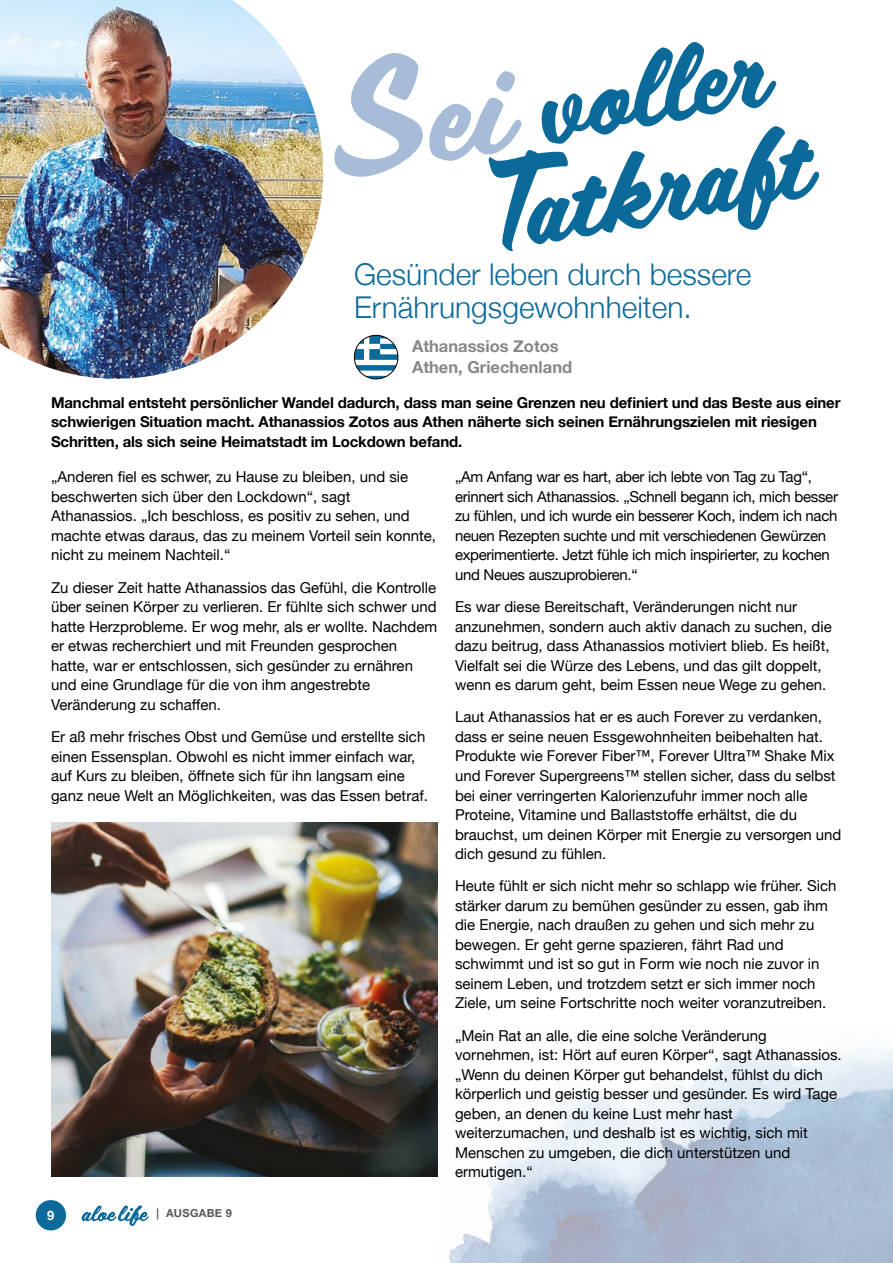
<style>
.page{position:relative;width:893px;height:1263px;background:#fff}
.page>*{position:absolute;margin:0;border:0;box-sizing:border-box;transform-origin:0 0}
.t1{font:112.2px/97.5px "Scriptorama JF Tradeshow";color:#0c6a9a;text-align:right}
.t2{font:300 30px/33px "Helvetica Neue";color:#0c6a9a}
.t3{font:700 16.5px/21.1px "Helvetica Neue";color:#878787}
.t4{font:15px/19.5px "Helvetica Neue";color:#000}
.t5{font:15px/19.5px "Helvetica Neue";letter-spacing:-.02em;color:#000}
.t6{font:700 15px/19.5px "Helvetica Neue";letter-spacing:-.01em;color:#000}
.t7{font:700 12.9px "Helvetica Neue";color:#fff}
.t8{font:700 11.1px "Helvetica Neue";letter-spacing:.03em;color:#575756}
.s1{font-size:140.55px;color:#a7bcd6}
</style>
<div class="page">
<hr style="left:892px;top:0;width:1px;height:1263px;background:#d5e7f8">
<img style="left:437px;top:1021px;width:456px;height:242px">
<img style="left:0;top:0;width:323px;height:379px">
<svg style="left:354px;top:335px;width:44px;height:44px"></svg>
<div style="left:354px;top:335px;width:44px;height:44px;border:1px solid #000;border-radius:50%"></div>
<img style="left:51px;top:823px;width:387px;height:353px">
<div style="left:36px;top:1200px;width:30px;height:30px;background:#0c6a9a;border-radius:50%"></div>
<svg style="left:82px;top:1205px;width:67px;height:21px"></svg>
<h1 class="t1" style="left:321px;top:91px;width:469px;rotate:-10deg"><span class="s1">Sei</span> voller<br>Tatkraft</h1>
<h2 class="t2" style="left:354px;top:255px;width:399px">Gesünder leben durch bessere<br>Ernährungsgewohnheiten.</h2>
<p class="t3" style="left:412px;top:336px;width:162px">Athanassios Zotos<br>Athen, Griechenland</p>
<p class="t6" style="left:51px;top:393px;width:791px">Manchmal entsteht persönlicher Wandel dadurch, dass man seine Grenzen neu definiert und das Beste aus einer schwierigen Situation macht. Athanassios Zotos aus Athen näherte sich seinen Ernährungszielen mit riesigen<br>Schritten, als sich seine Heimatstadt im Lockdown befand.</p>
<p class="t4" style="left:51px;top:468px;width:387px">„Anderen fiel es schwer, zu Hause zu bleiben, und sie beschwerten sich über den Lockdown“, sagt Athanassios. „Ich beschloss, es positiv zu sehen, und machte etwas daraus, das zu meinem Vorteil sein konnte, nicht zu meinem Nachteil.“</p>
<p class="t4" style="left:51px;top:578px;width:388px">Zu dieser Zeit hatte Athanassios das Gefühl, die Kontrolle über seinen Körper zu verlieren. Er fühlte sich schwer und hatte Herzprobleme. Er wog mehr, als er wollte. Nachdem er etwas recherchiert und mit Freunden gesprochen hatte, war er entschlossen, sich gesünder zu ernähren und eine Grundlage für die von ihm angestrebte Veränderung zu schaffen.</p>
<p class="t4" style="left:51px;top:728px;width:378px">Er aß mehr frisches Obst und Gemüse und erstellte sich einen Essensplan. Obwohl es nicht immer einfach war, auf Kurs zu bleiben, öffnete sich für ihn langsam eine ganz neue Welt an Möglichkeiten, was das Essen betraf.</p>
<p class="t5" style="left:455px;top:468px;width:384px">„Am Anfang war es hart, aber ich lebte von Tag zu Tag“, erinnert sich Athanassios. „Schnell begann ich, mich besser zu fühlen, und ich wurde ein besserer Koch, indem ich nach neuen Rezepten suchte und mit verschiedenen Gewürzen experimentierte. Jetzt fühle ich mich inspirierter, zu kochen und Neues auszuprobieren.“</p>
<p class="t4" style="left:455px;top:598px;width:378px">Es war diese Bereitschaft, Veränderungen nicht nur anzunehmen, sondern auch aktiv danach zu suchen, die dazu beitrug, dass Athanassios motiviert blieb. Es heißt, Vielfalt sei die Würze des Lebens, und das gilt doppelt, wenn es darum geht, beim Essen neue Wege zu gehen.</p>
<p class="t4" style="left:455px;top:708px;width:388px">Laut Athanassios hat er es auch Forever zu verdanken, dass er seine neuen Essgewohnheiten beibehalten hat.<br>Produkte wie Forever Fiber™, Forever Ultra™ Shake Mix und Forever Supergreens™ stellen sicher, dass du selbst bei einer verringerten Kalorienzufuhr immer noch alle Proteine, Vitamine und Ballaststoffe erhältst, die du brauchst, um deinen Körper mit Energie zu versorgen und dich gesund zu fühlen.</p>
<p class="t4" style="left:455px;top:877px;width:383px">Heute fühlt er sich nicht mehr so schlapp wie früher. Sich stärker darum zu bemühen gesünder zu essen, gab ihm die Energie, nach draußen zu gehen und sich mehr zu bewegen. Er geht gerne spazieren, fährt Rad und schwimmt und ist so gut in Form wie noch nie zuvor in seinem Leben, und trotzdem setzt er sich immer noch Ziele, um seine Fortschritte noch weiter voranzutreiben.</p>
<p class="t4" style="left:455px;top:1026px;width:388px">„Mein Rat an alle, die eine solche Veränderung vornehmen, ist: Hört auf euren Körper“, sagt Athanassios. „Wenn du deinen Körper gut behandelst, fühlst du dich körperlich und geistig besser und gesünder. Es wird Tage geben, an denen du keine Lust mehr hast weiterzumachen, und deshalb ist es wichtig, sich mit Menschen zu umgeben, die dich unterstützen und ermutigen.“</p>
<p class="t7" style="left:47px;top:1205px;width:9px">9</p>
<p class="t8" style="left:156px;top:1205px;width:77px">| AUSGABE 9</p>
</div>
